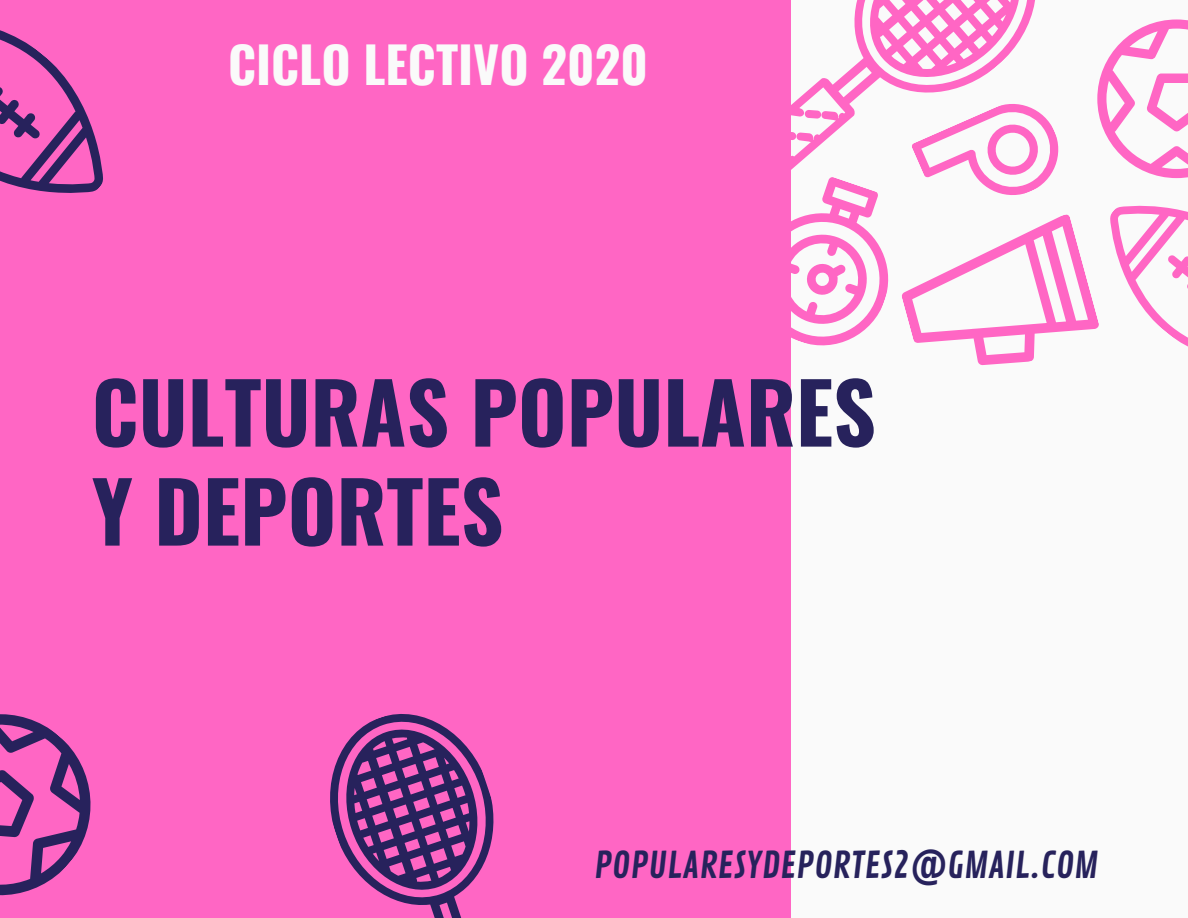
<style>
.page{position:relative;width:1188px;height:918px;background:#fafafa}
.page>*{position:absolute;margin:0;border:0;box-sizing:border-box;transform-origin:0 0}
.t1{font:700 83.25px/99px "Oswald";color:#27225c}
.t2{font:700 49.95px "Oswald";color:#fafafa}
.t3{font:36px "Contrail One";color:#27225c}
</style>
<div class="page">
<div style="left:0;top:0;width:396px;height:918px;background:#ff66c4"></div>
<svg style="left:0;top:714px;width:91px;height:182px"></svg>
<div style="left:396px;top:0;width:395px;height:918px;background:#ff66c4"></div>
<svg style="left:330px;top:714px;width:164px;height:193px"></svg>
<svg style="left:0;top:30px;width:103px;height:163px"></svg>
<svg style="left:791px;top:0;width:397px;height:366px"></svg>
<h2 class="t2" style="left:228px;top:25px;width:421px">CICLO LECTIVO 2020</h2>
<h1 class="t1" style="left:92px;top:359px;width:786px">CULTURAS POPULARES<br>Y DEPORTES</h1>
<p class="t3" style="left:594px;top:844px;width:506px">POPULARESYDEPORTES2@GMAIL.COM</p>
</div>
